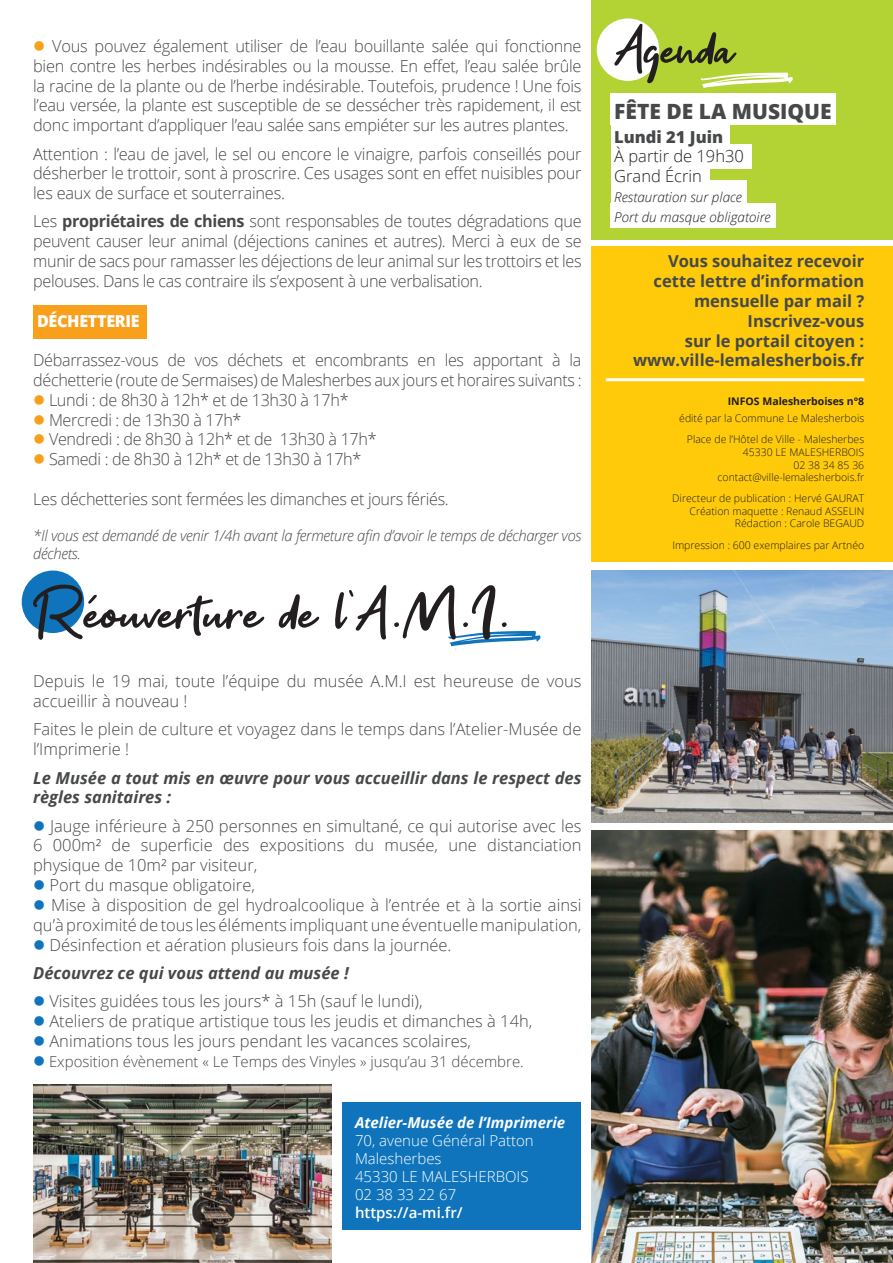
<style>
.page{position:relative;width:893px;height:1263px;background:#fff}
.page>*{position:absolute;margin:0;border:0;box-sizing:border-box;transform-origin:0 0}
.t1{font:72px "Get Show";color:#231f20}
.t2{font:66px "Get Show";color:#231f20}
.t3{font:800 21px "Open Sans";color:#46484a}
.t4{font:300 16.5px/19.8px "Open Sans";color:#46484a;text-align:justify}
.t5{font:300 16.5px/19.8px "Open Sans";letter-spacing:-.02em;color:#46484a}
.t6{font:700 16.5px "Open Sans";color:#46484a}
.t7{font:italic 700 16.5px/19.8px "Open Sans";color:#46484a}
.t8{font:300 16.5px "Open Sans";color:#231f20}
.t9{font:800 16.5px "Open Sans";color:#46484a}
.t10{font:800 16.5px "Open Sans";letter-spacing:-.02em;color:#fff}
.t11{font:italic 300 15px/18px "Open Sans";letter-spacing:-.02em;color:#46484a}
.t12{font:300 15px "Open Sans";color:#fff}
.t13{font:300 15px "Open Sans";color:#46484a}
.t14{font:italic 700 15px "Open Sans";color:#fff}
.t15{font:600 15px "Open Sans";color:#fff}
.t16{font:italic 300 13.5px "Open Sans";color:#231f20}
.t17{font:300 10.5px "Open Sans";color:#231f20}
.t18{font:700 10.5px "Open Sans";color:#231f20}
.s1{color:#f89f1c}
.s2{font-weight:700}
.s3{color:#1074bc}
</style>
<div class="page">
<div style="left:591px;top:0;width:302px;height:239px;background:#b3d234"></div>
<div style="left:33px;top:305px;width:114px;height:34px;background:#f89f1c"></div>
<div style="left:591px;top:247px;width:302px;height:315px;background:#feca0a"></div>
<div style="left:597px;top:18px;width:62px;height:63px;background:#fff;border-radius:50%"></div>
<svg style="left:701px;top:73px;width:92px;height:18px"></svg>
<div style="left:611px;top:124px;width:119px;height:25px;background:#fff"></div>
<div style="left:611px;top:94px;width:225px;height:31px;background:#fff"></div>
<div style="left:611px;top:144px;width:140px;height:25px;background:#fff"></div>
<div style="left:611px;top:162px;width:98px;height:25px;background:#fff"></div>
<div style="left:611px;top:203px;width:165px;height:25px;background:#fff"></div>
<svg style="left:448px;top:631px;width:92px;height:19px"></svg>
<div style="left:22px;top:570px;width:62px;height:63px;background:#1074bc;border-radius:50%"></div>
<div style="left:342px;top:1102px;width:239px;height:128px;background:#1074bc"></div>
<div style="left:611px;top:180px;width:136px;height:25px;background:#fff"></div>
<hr style="left:606px;top:378px;width:258px;height:3px;background:#fff">
<img style="left:591px;top:830px;width:302px;height:433px">
<img style="left:33px;top:1084px;width:298px;height:179px">
<img style="left:591px;top:570px;width:302px;height:253px">
<p class="t4" style="left:33px;top:36px;width:550px"><span class="s1">●</span> Vous pouvez également utiliser de l’eau bouillante salée qui fonctionne bien contre les herbes indésirables ou la mousse. En effet, l’eau salée brûle la racine de la plante ou de l’herbe indésirable. Toutefois, prudence ! Une fois l’eau versée, la plante est susceptible de se dessécher très rapidement, il est donc important d’appliquer l’eau salée sans empiéter sur les autres plantes.</p>
<p class="t4" style="left:33px;top:143px;width:550px">Attention : l’eau de javel, le sel ou encore le vinaigre, parfois conseillés pour désherber le trottoir, sont à proscrire. Ces usages sont en effet nuisibles pour les eaux de surface et souterraines.</p>
<p class="t4" style="left:33px;top:211px;width:550px">Les <span class="s2">propriétaires de chiens</span> sont responsables de toutes dégradations que peuvent causer leur animal (déjections canines et autres). Merci à eux de se munir de sacs pour ramasser les déjections de leur animal sur les trottoirs et les pelouses. Dans le cas contraire ils s’exposent à une verbalisation.</p>
<p class="t10" style="left:37px;top:308px;width:104px">DÉCHETTERIE</p>
<p class="t5" style="left:33px;top:350px;width:550px">Débarrassez-vous de vos déchets et encombrants en les apportant à la déchetterie (route de Sermaises) de Malesherbes aux jours et horaires suivants :</p>
<p class="t5" style="left:33px;top:389px;width:317px"><span class="s1">●</span> Lundi : de 8h30 à 12h* et de 13h30 à 17h*</p>
<p class="t5" style="left:33px;top:409px;width:210px"><span class="s1">●</span> Mercredi : de 13h30 à 17h*</p>
<p class="t5" style="left:33px;top:429px;width:345px"><span class="s1">●</span> Vendredi : de 8h30 à 12h* et de 13h30 à 17h*</p>
<p class="t5" style="left:33px;top:449px;width:330px"><span class="s1">●</span> Samedi : de 8h30 à 12h* et de 13h30 à 17h*</p>
<p class="t5" style="left:33px;top:488px;width:417px">Les déchetteries sont fermées les dimanches et jours fériés.</p>
<p class="t11" style="left:33px;top:526px;width:550px">*Il vous est demandé de venir 1/4h avant la fermeture afin d’avoir le temps de décharger vos déchets.</p>
<p class="t1" style="left:33px;top:572px;width:479px">Réouverture de l’A.M.I.</p>
<p class="t4" style="left:33px;top:671px;width:550px">Depuis le 19 mai, toute l’équipe du musée A.M.I est heureuse de vous accueillir à nouveau !</p>
<p class="t4" style="left:33px;top:719px;width:550px">Faites le plein de culture et voyagez dans le temps dans l’Atelier-Musée de l’Imprimerie !</p>
<p class="t7" style="left:33px;top:767px;width:550px">Le Musée a tout mis en œuvre pour vous accueillir dans le respect des règles sanitaires :</p>
<p class="t4" style="left:33px;top:815px;width:550px"><span class="s3">●</span> Jauge inférieure à 250 personnes en simultané, ce qui autorise avec les</p>
<p class="t4" style="left:33px;top:835px;width:550px">6 000m² de superficie des expositions du musée, une distanciation physique de 10m² par visiteur,</p>
<p class="t4" style="left:33px;top:875px;width:223px"><span class="s3">●</span> Port du masque obligatoire,</p>
<p class="t4" style="left:33px;top:894px;width:550px"><span class="s3">●</span> Mise à disposition de gel hydroalcoolique à l’entrée et à la sortie ainsi</p>
<p class="t4" style="left:33px;top:914px;width:550px">qu’à proximité de tous les éléments impliquant une éventuelle manipulation,</p>
<p class="t4" style="left:33px;top:934px;width:420px"><span class="s3">●</span> Désinfection et aération plusieurs fois dans la journée.</p>
<p class="t7" style="left:33px;top:962px;width:317px">Découvrez ce qui vous attend au musée !</p>
<p class="t4" style="left:33px;top:991px;width:391px"><span class="s3">●</span> Visites guidées tous les jours* à 15h (sauf le lundi),</p>
<p class="t4" style="left:33px;top:1010px;width:501px"><span class="s3">●</span> Ateliers de pratique artistique tous les jeudis et dimanches à 14h,</p>
<p class="t4" style="left:33px;top:1030px;width:439px"><span class="s3">●</span> Animations tous les jours pendant les vacances scolaires,</p>
<p class="t13" style="left:33px;top:1051px;width:492px"><span class="s3">●</span> Exposition évènement « Le Temps des Vinyles » jusqu’au 31 décembre.</p>
<p class="t14" style="left:355px;top:1112px;width:212px">Atelier-Musée de l’Imprimerie</p>
<p class="t12" style="left:355px;top:1130px;width:180px">70, avenue Général Patton</p>
<p class="t12" style="left:355px;top:1148px;width:88px">Malesherbes</p>
<p class="t12" style="left:355px;top:1166px;width:175px">45330 LE MALESHERBOIS</p>
<p class="t12" style="left:355px;top:1184px;width:103px">02 38 33 22 67</p>
<p class="t15" style="left:355px;top:1202px;width:109px">https://a-mi.fr/</p>
<p class="t2" style="left:614px;top:12px;width:121px">Agenda</p>
<p class="t3" style="left:614px;top:95px;width:219px">FÊTE DE LA MUSIQUE</p>
<p class="t9" style="left:614px;top:124px;width:110px">Lundi 21 Juin</p>
<p class="t8" style="left:614px;top:145px;width:131px">À partir de 19h30</p>
<p class="t8" style="left:614px;top:165px;width:89px">Grand Écrin</p>
<p class="t16" style="left:614px;top:188px;width:129px">Restauration sur place</p>
<p class="t16" style="left:614px;top:207px;width:158px">Port du masque obligatoire</p>
<p class="t6" style="left:668px;top:250px;width:198px">Vous souhaitez recevoir</p>
<p class="t6" style="left:654px;top:269px;width:212px">cette lettre d’information</p>
<p class="t6" style="left:694px;top:289px;width:172px">mensuelle par mail ?</p>
<p class="t6" style="left:748px;top:309px;width:118px">Inscrivez-vous</p>
<p class="t6" style="left:685px;top:329px;width:181px">sur le portail citoyen :</p>
<p class="t6" style="left:633px;top:349px;width:233px">www.ville-lemalesherbois.fr</p>
<p class="t18" style="left:728px;top:393px;width:138px">INFOS Malesherboises n°8</p>
<p class="t17" style="left:679px;top:411px;width:187px">édité par la Commune Le Malesherbois</p>
<p class="t17" style="left:687px;top:432px;width:179px">Place de l’Hôtel de Ville - Malesherbes</p>
<p class="t17" style="left:743px;top:445px;width:123px">45330 LE MALESHERBOIS</p>
<p class="t17" style="left:793px;top:457px;width:72px">02 38 34 85 36</p>
<p class="t17" style="left:717px;top:470px;width:148px">contact@ville-lemalesherbois.fr</p>
<p class="t17" style="left:672px;top:491px;width:194px">Directeur de publication : Hervé GAURAT</p>
<p class="t17" style="left:689px;top:504px;width:176px">Création maquette : Renaud ASSELIN</p>
<p class="t17" style="left:735px;top:516px;width:131px">Rédaction : Carole BEGAUD</p>
<p class="t17" style="left:672px;top:537px;width:193px">Impression : 600 exemplaires par Artnéo</p>
</div>
